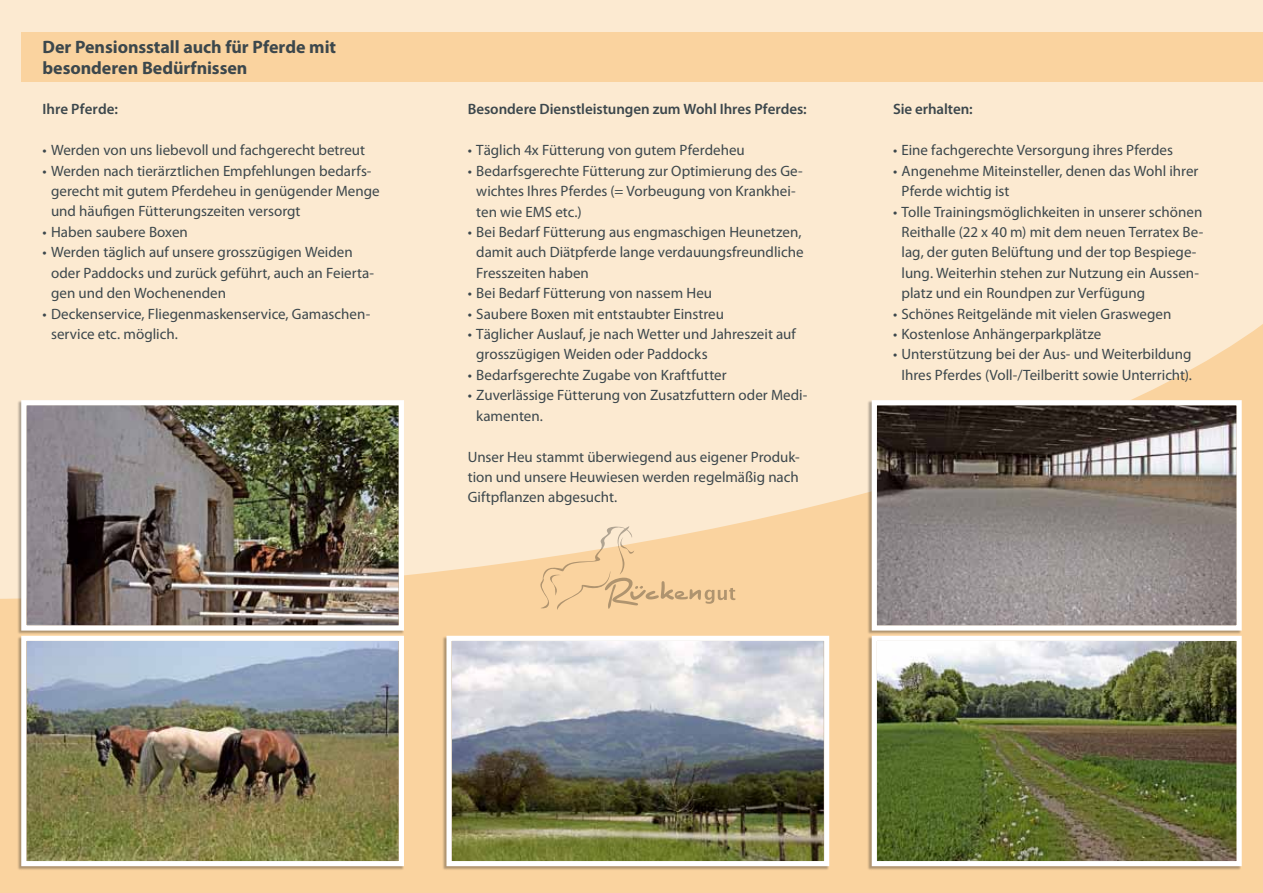
<style>
.page{position:relative;width:1263px;height:893px;background:#fad39f}
.page>*{position:absolute;margin:0;border:0;box-sizing:border-box;transform-origin:0 0}
.t1{font:700 18px/20.4px "Myriad Pro";letter-spacing:-.005em;color:#3c474c}
.t2{font:15px/20.4px "Myriad Pro";color:#3c474c}
.t3{font:600 15px "Myriad Pro";letter-spacing:-.005em;color:#3c474c}
</style>
<div class="page">
<div style="left:0;top:0;width:1263px;height:599px;background:#fcead1"></div>
<div style="left:21px;top:33px;width:1242px;height:49px;background:#fad39f"></div>
<img style="left:869px;top:635px;width:373px;height:234px">
<img style="left:444px;top:635px;width:386px;height:234px">
<img style="left:19px;top:635px;width:385px;height:234px">
<img style="left:19px;top:398px;width:388px;height:235px">
<svg style="left:869px;top:398px;width:375px;height:235px;background:#8a817d"></svg>
<svg style="left:540px;top:526px;width:195px;height:84px"></svg>
<p class="t1" style="left:43px;top:36px;width:295px">Der Pensionsstall auch für Pferde mit besonderen Bedürfnissen</p>
<p class="t3" style="left:43px;top:100px;width:77px">Ihre Pferde:</p>
<p class="t2" style="left:43px;top:140px;width:324px">• Werden von uns liebevoll und fachgerecht betreut</p>
<p class="t2" style="left:51px;top:160px;width:330px;text-indent:-9px">• Werden nach tierärztlichen Empfehlungen bedarfs&shy;gerecht mit gutem Pferdeheu in genügender Menge und häufigen Fütterungszeiten versorgt</p>
<p class="t2" style="left:43px;top:221px;width:147px">• Haben saubere Boxen</p>
<p class="t2" style="left:51px;top:242px;width:325px;text-indent:-9px">• Werden täglich auf unsere grosszügigen Weiden oder Paddocks und zurück geführt, auch an Feierta&shy;gen und den Wochenenden</p>
<p class="t2" style="left:51px;top:303px;width:321px;text-indent:-9px">• Deckenservice, Fliegenmaskenservice, Gamaschen&shy;service etc. möglich.</p>
<p class="t3" style="left:468px;top:100px;width:340px">Besondere Dienstleistungen zum Wohl Ihres Pferdes:</p>
<p class="t2" style="left:468px;top:140px;width:279px">• Täglich 4x Fütterung von gutem Pferdeheu</p>
<p class="t2" style="left:476px;top:160px;width:328px;text-indent:-9px">• Bedarfsgerechte Fütterung zur Optimierung des Ge&shy;wichtes Ihres Pferdes (= Vorbeugung von Krankhei&shy;ten wie EMS etc.)</p>
<p class="t2" style="left:476px;top:221px;width:329px;text-indent:-9px">• Bei Bedarf Fütterung aus engmaschigen Heunetzen, damit auch Diätpferde lange verdauungsfreundliche<br>Fresszeiten haben</p>
<p class="t2" style="left:468px;top:283px;width:246px">• Bei Bedarf Fütterung von nassem Heu</p>
<p class="t2" style="left:468px;top:303px;width:258px">• Saubere Boxen mit entstaubter Einstreu</p>
<p class="t2" style="left:476px;top:324px;width:321px;text-indent:-9px">• Täglicher Auslauf, je nach Wetter und Jahreszeit auf grosszügigen Weiden oder Paddocks</p>
<p class="t2" style="left:468px;top:364px;width:260px">• Bedarfsgerechte Zugabe von Kraftfutter</p>
<p class="t2" style="left:476px;top:385px;width:333px;text-indent:-9px">• Zuverlässige Fütterung von Zusatzfuttern oder Medi&shy;kamenten.</p>
<p class="t2" style="left:468px;top:446px;width:334px;text-align:justify">Unser Heu stammt überwiegend aus eigener Produk&shy;tion und unsere Heuwiesen werden regelmäßig nach Giftpflanzen abgesucht.</p>
<p class="t3" style="left:893px;top:100px;width:81px">Sie erhalten:</p>
<p class="t2" style="left:893px;top:140px;width:282px">• Eine fachgerechte Versorgung ihres Pferdes</p>
<p class="t2" style="left:901px;top:160px;width:298px;text-indent:-9px">• Angenehme Miteinsteller, denen das Wohl ihrer<br>Pferde wichtig ist</p>
<p class="t2" style="left:901px;top:201px;width:303px;text-indent:-9px">• Tolle Trainingsmöglichkeiten in unserer schönen Reithalle (22 x 40 m) mit dem neuen Terratex Be&shy;lag, der guten Belüftung und der top Bespiege&shy;lung. Weiterhin stehen zur Nutzung ein Aussen&shy;platz und ein Roundpen zur Verfügung</p>
<p class="t2" style="left:893px;top:303px;width:280px">• Schönes Reitgelände mit vielen Graswegen</p>
<p class="t2" style="left:893px;top:324px;width:210px">• Kostenlose Anhängerparkplätze</p>
<p class="t2" style="left:893px;top:344px;width:300px;text-align:center">• Unterstützung bei der Aus- und Weiterbildung<br>Ihres Pferdes (Voll-/Teilberitt sowie Unterricht).</p>
</div>
